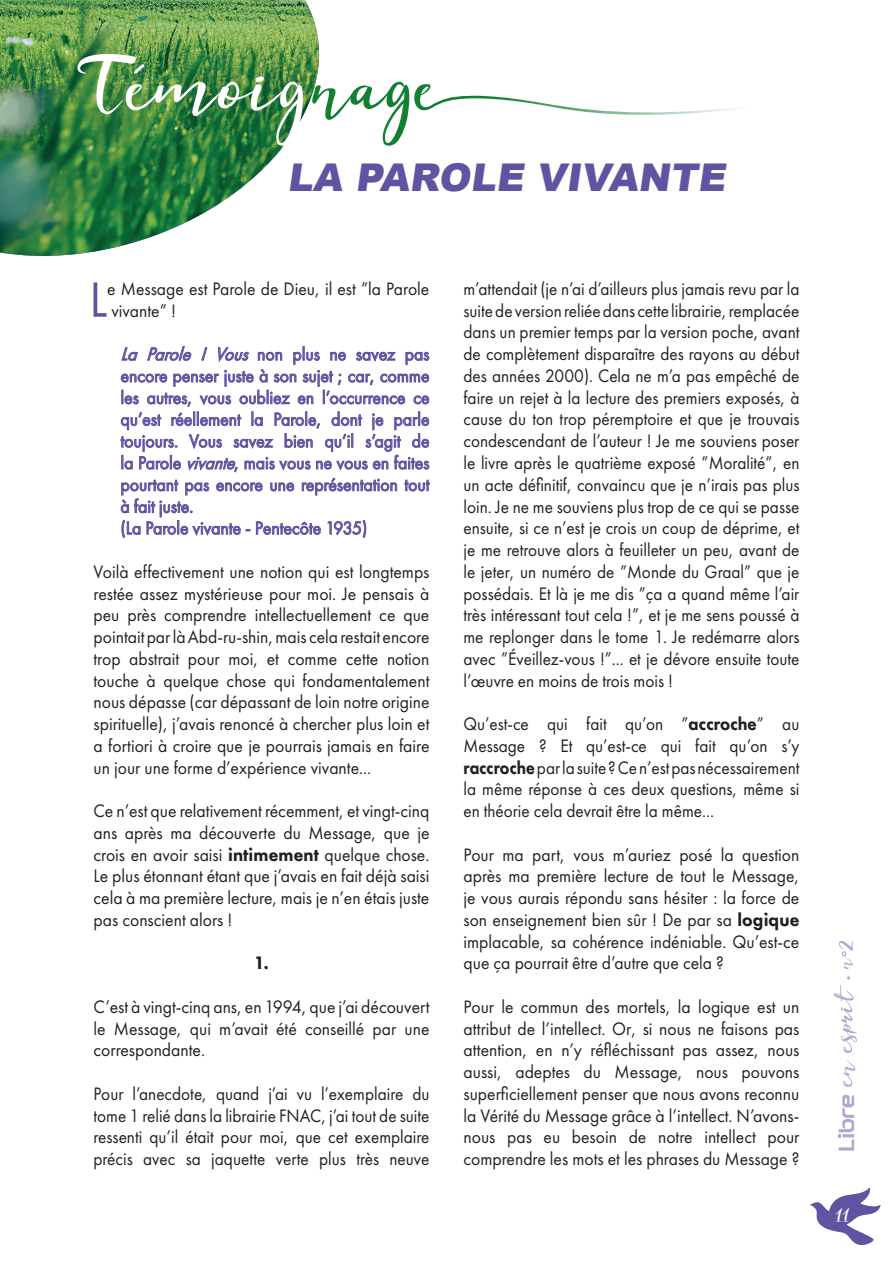
<style>
.page{position:relative;width:893px;height:1263px;background:#fff}
.page>*{position:absolute;margin:0;border:0;box-sizing:border-box;transform-origin:0 0}
.t1{font:51.3px "Futura PT";color:#6253a2}
.t2{font:900 38.25px "Arial";color:#6253a2}
.t3{font:34.5px "Esteh";color:#fff}
.t4{font:18.75px/21.8px "Futura PT";color:#231f20;text-align:justify;scale:.94 1}
.t5{font:18.75px/21.8px "Futura PT";color:#231f20;text-align:justify;scale:.92 1}
.t6{font:18.75px/21.8px "Futura PT";color:#6253a2;scale:.94 1}
.t7{font:italic 800 18.75px "Futura PT";color:#231f20;scale:.96 1}
.s1{font-style:italic}
.s2{font-weight:800;font-style:italic}
</style>
<div class="page">
<svg style="left:839px;top:1095px;width:15px;height:55px"></svg>
<svg style="left:839px;top:941px;width:14px;height:28px"></svg>
<svg style="left:834px;top:976px;width:23px;height:111px"></svg>
<img style="left:810px;top:1187px;width:71px;height:58px">
<svg style="left:121px;top:346px;width:308px;height:126px"></svg>
<svg style="left:405px;top:480px;width:25px;height:11px"></svg>
<svg style="left:121px;top:478px;width:276px;height:60px"></svg>
<img style="left:0;top:0;width:320px;height:256px">
<svg style="left:312px;top:81px;width:426px;height:65px"></svg>
<svg style="left:77px;top:54px;width:226px;height:92px;background:#58965b"></svg>
<h2 class="t2" style="left:287px;top:150px;width:447px">LA PAROLE VIVANTE</h2>
<h1 class="t1" style="left:89px;top:269px;width:20px">L</h1>
<p class="t4" style="left:107px;top:278px;width:344px">e Message est Parole de Dieu, il est ”la Parole vivante” !</p>
<p class="t6" style="left:121px;top:343px;width:330px"><span class="s1">La Parole ! Vous</span> non plus ne savez pas encore penser juste à son sujet ; car, comme les autres, vous oubliez en l’occurrence ce qu’est réellement la Parole, dont je parle toujours. Vous savez bien qu’il s’agit de la Parole <span class="s1">vivante</span>, mais vous ne vous en faites pourtant pas encore une représentation tout à fait juste.<br>(La Parole vivante - Pentecôte 1935)</p>
<p class="t4" style="left:94px;top:560px;width:359px">Voilà effectivement une notion qui est longtemps restée assez mystérieuse pour moi. Je pensais à peu près comprendre intellectuellement ce que pointait par là Abd-ru-shin, mais cela restait encore trop abstrait pour moi, et comme cette notion touche à quelque chose qui fondamentalement nous dépasse (car dépassant de loin notre origine spirituelle), j’avais renoncé à chercher plus loin et a fortiori à croire que je pourrais jamais en faire un jour une forme d’expérience vivante...</p>
<p class="t4" style="left:94px;top:800px;width:359px">Ce n’est que relativement récemment, et vingt-cinq ans après ma découverte du Message, que je crois en avoir saisi <span class="s2">intimement</span> quelque chose.<br>Le plus étonnant étant que j’avais en fait déjà saisi cela à ma première lecture, mais je n’en étais juste pas conscient alors !</p>
<p class="t7" style="left:254px;top:951px;width:20px">1.</p>
<p class="t4" style="left:94px;top:995px;width:359px">C’est à vingt-cinq ans, en 1994, que j’ai découvert le Message, qui m’avait été conseillé par une correspondante.</p>
<p class="t5" style="left:94px;top:1082px;width:367px">Pour l’anecdote, quand j’ai vu l’exemplaire du tome 1 relié dans la librairie FNAC, j’ai tout de suite ressenti qu’il était pour moi, que cet exemplaire précis avec sa jaquette verte plus très neuve</p>
<p class="t5" style="left:463px;top:278px;width:367px">m’attendait (je n’ai d’ailleurs plus jamais revu par la suite de version reliée dans cette librairie, remplacée dans un premier temps par la version poche, avant de complètement disparaître des rayons au début des années 2000). Cela ne m’a pas empêché de faire un rejet à la lecture des premiers exposés, à cause du ton trop péremptoire et que je trouvais condescendant de l’auteur ! Je me souviens poser le livre après le quatrième exposé ”Moralité”, en un acte définitif, convaincu que je n’irais pas plus loin. Je ne me souviens plus trop de ce qui se passe ensuite, si ce n’est je crois un coup de déprime, et je me retrouve alors à feuilleter un peu, avant de le jeter, un numéro de ”Monde du Graal” que je possédais. Et là je me dis ”ça a quand même l’air très intéressant tout cela !”, et je me sens poussé à me replonger dans le tome 1. Je redémarre alors avec ”Éveillez-vous !”... et je dévore ensuite toute l’œuvre en moins de trois mois !</p>
<p class="t5" style="left:463px;top:713px;width:367px">Qu’est-ce qui fait qu’on ”<span class="s2">accroche</span>” au Message ? Et qu’est-ce qui fait qu’on s’y <span class="s2">raccroche</span> par la suite ? Ce n’est pas nécessairement la même réponse à ces deux questions, même si en théorie cela devrait être la même...</p>
<p class="t4" style="left:463px;top:843px;width:362px;text-align:left">Pour ma part, vous m’auriez posé la question après ma première lecture de tout le Message, je vous aurais répondu sans hésiter : la force de son enseignement bien sûr ! De par sa <span class="s2">logique </span>implacable, sa cohérence indéniable. Qu’est-ce que ça pourrait être d’autre que cela ?</p>
<p class="t4" style="left:463px;top:995px;width:359px">Pour le commun des mortels, la logique est un attribut de l’intellect. Or, si nous ne faisons pas attention, en n’y réfléchissant pas assez, nous aussi, adeptes du Message, nous pouvons superficiellement penser que nous avons reconnu la Vérité du Message grâce à l’intellect. N’avons&shy;nous pas eu besoin de notre intellect pour comprendre les mots et les phrases du Message ?</p>
<h3 class="t3" style="left:836px;top:1193px;width:16px">11</h3>
</div>
